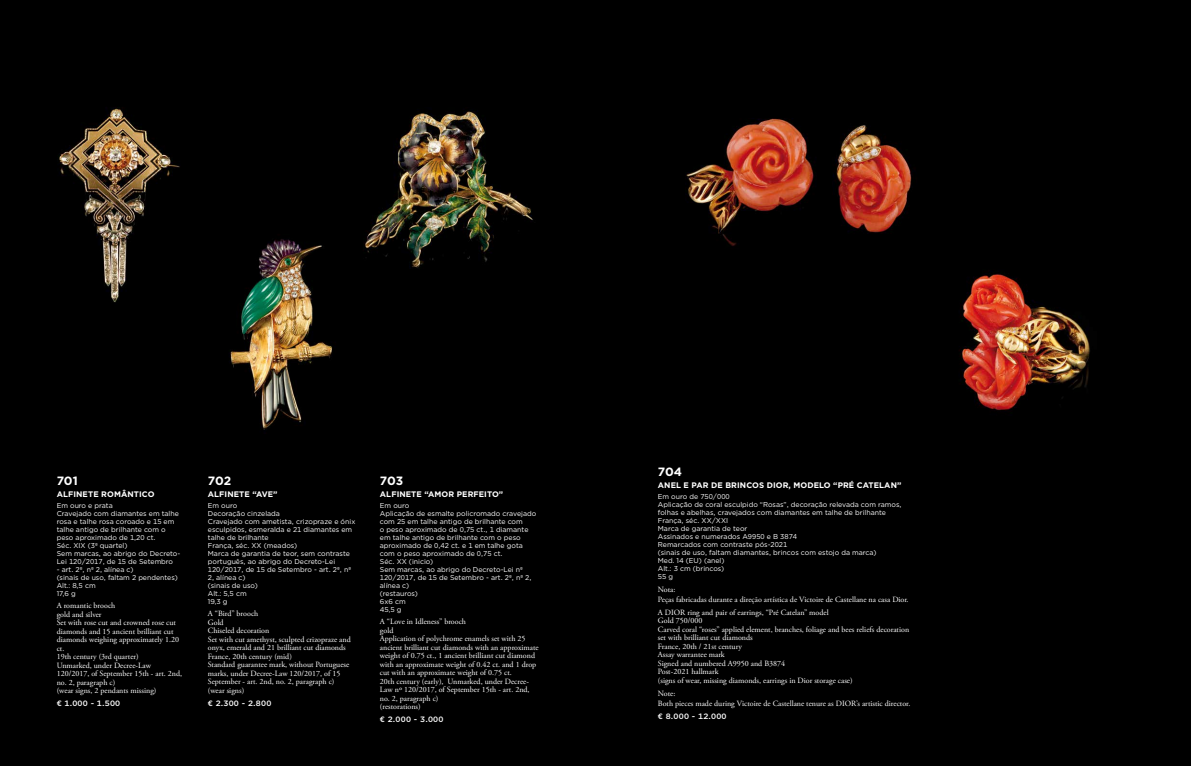
<style>
.page{position:relative;width:1191px;height:766px;background:#fff}
.page>*{position:absolute;margin:0;border:0;box-sizing:border-box;transform-origin:0 0}
.t1{font:700 12px "Gotham";color:#fff}
.t2{font:8px/8.5px "Adobe Garamond Pro";color:#fff}
.t3{font:700 8px "Gotham";letter-spacing:.01em;color:#fff}
.t4{font:500 7.7px "Gotham";letter-spacing:.02em;color:#fff;scale:1.08 1}
.t5{font:7px/8px "Gotham";color:#fff}
</style>
<div class="page">
<div style="left:0;top:0;width:1191px;height:765px;background:#000"></div>
<img style="left:59px;top:108px;width:121px;height:195px">
<img style="left:230px;top:239px;width:102px;height:191px">
<img style="left:364px;top:110px;width:169px;height:158px">
<img style="left:686px;top:118px;width:226px;height:128px">
<img style="left:959px;top:274px;width:131px;height:137px">
<h1 class="t1" style="left:57px;top:472px;width:23px">701</h1>
<p class="t3" style="left:57px;top:488px;width:99px">ALFINETE ROMÂNTICO</p>
<p class="t5" style="left:57px;top:500px;width:125px">Em ouro e prata<br>Cravejado com diamantes em talhe rosa e talhe rosa coroado e 15 em talhe antigo de brilhante com o peso aproximado de 1,20 ct.<br>Séc. XIX (3º quartel)<br>Sem marcas, ao abrigo do Decreto-<br>Lei 120/2017, de 15 de Setembro</p>
<p class="t5" style="left:57px;top:564px;width:123px">- art. 2º, nº 2, alínea c)<br>(sinais de uso, faltam 2 pendentes)<br>Alt.: 8,5 cm<br>17,6 g</p>
<p class="t2" style="left:57px;top:601px;width:127px">A romantic brooch<br>gold and silver<br>Set with rose cut and crowned rose cut diamonds and 15 ancient brilliant cut diamonds weighing approximately 1.20 ct.<br>19th century (3rd quarter)<br>Unmarked, under Decree-Law<br>120/2017, of September 15th - art. 2nd, no. 2, paragraph c)<br>(wear signs, 2 pendants missing)</p>
<p class="t4" style="left:57px;top:698px;width:60px">€ 1.000 - 1.500</p>
<h1 class="t1" style="left:208px;top:472px;width:25px">702</h1>
<p class="t3" style="left:208px;top:488px;width:71px">ALFINETE “AVE”</p>
<p class="t5" style="left:208px;top:500px;width:149px">Em ouro<br>Decoração cinzelada<br>Cravejado com ametista, crizopraze e ónix esculpidos, esmeralda e 21 diamantes em talhe de brilhante<br>França, séc. XX (meados)<br>Marca de garantia de teor, sem contraste português, ao abrigo do Decreto-Lei<br>120/2017, de 15 de Setembro - art. 2º, nº<br>2, alínea c)<br>(sinais de uso)<br>Alt.: 5,5 cm<br>19,3 g</p>
<p class="t2" style="left:208px;top:609px;width:144px">A “Bird” brooch<br>Gold<br>Chiseled decoration<br>Set with cut amethyst, sculpted crizopraze and onyx, emerald and 21 brilliant cut diamonds<br>France, 20th century (mid)<br>Standard guarantee mark, without Portuguese marks, under Decree-Law 120/2017, of 15<br>September - art. 2nd, no. 2, paragraph c) (wear signs)</p>
<p class="t4" style="left:208px;top:697px;width:60px">€ 2.300 - 2.800</p>
<h1 class="t1" style="left:380px;top:472px;width:25px">703</h1>
<p class="t3" style="left:380px;top:488px;width:125px">ALFINETE “AMOR PERFEITO”</p>
<p class="t5" style="left:380px;top:500px;width:158px">Em ouro<br>Aplicação de esmalte policromado cravejado com 25 em talhe antigo de brilhante com<br>o peso aproximado de 0,75 ct., 1 diamante em talhe antigo de brilhante com o peso aproximado de 0,42 ct. e 1 em talhe gota com o peso aproximado de 0,75 ct.<br>Séc. XX (inicio)<br>Sem marcas, ao abrigo do Decreto-Lei nº<br>120/2017, de 15 de Setembro - art. 2º, nº 2, alínea c)<br>(restauros)<br>6x6 cm<br>45,5 g</p>
<p class="t2" style="left:380px;top:617px;width:160px">A “Love in Idleness” brooch<br>gold<br>Application of polychrome enamels set with 25 ancient brilliant cut diamonds with an approximate weight of 0.75 ct., 1 ancient brilliant cut diamond with an approximate weight of 0.42 ct. and 1 drop cut with an approximate weight of 0.75 ct.<br>20th century (early), Unmarked, under Decree-Law nº 120/2017, of September 15th - art. 2nd, no. 2, paragraph c)<br>(restorations)</p>
<p class="t4" style="left:380px;top:714px;width:60px">€ 2.000 - 3.000</p>
<h1 class="t1" style="left:658px;top:464px;width:26px">704</h1>
<p class="t3" style="left:658px;top:480px;width:245px">ANEL E PAR DE BRINCOS DIOR, MODELO “PRÉ CATELAN”</p>
<p class="t5" style="left:658px;top:492px;width:245px">Em ouro de 750/000<br>Aplicação de coral esculpido “Rosas”, decoração relevada com ramos, folhas e abelhas, cravejados com diamantes em talhe de brilhante França, séc. XX/XXI<br>Marca de garantia de teor<br>Assinados e numerados A9950 e B 3874<br>Remarcados com contraste pós-2021<br>(sinais de uso, faltam diamantes, brincos com estojo da marca)<br>Med. 14 (EU) (anel)<br>Alt.: 3 cm (brincos)<br>55 g</p>
<p class="t2" style="left:658px;top:584px;width:252px;line-height:10px">Nota:<br>Peças fabricadas durante a direção artística de Victoire de Castellane na casa Dior.</p>
<p class="t2" style="left:658px;top:608px;width:253px">A DIOR ring and pair of earrings, “Pré Catelan” model<br>Gold 750/000<br>Carved coral “roses” applied element, branches, foliage and bees reliefs decoration set with brilliant cut diamonds<br>France, 20th / 21st century<br>Assay warrantee mark<br>Signed and numbered A9950 and B3874<br>Post-2021 hallmark<br>(signs of wear, missing diamonds, earrings in Dior storage case)</p>
<p class="t2" style="left:658px;top:688px;width:254px;line-height:10px">Note:<br>Both pieces made during Victoire de Castellane tenure as DIOR’s artistic director.</p>
<p class="t4" style="left:658px;top:710px;width:65px">€ 8.000 - 12.000</p>
</div>
